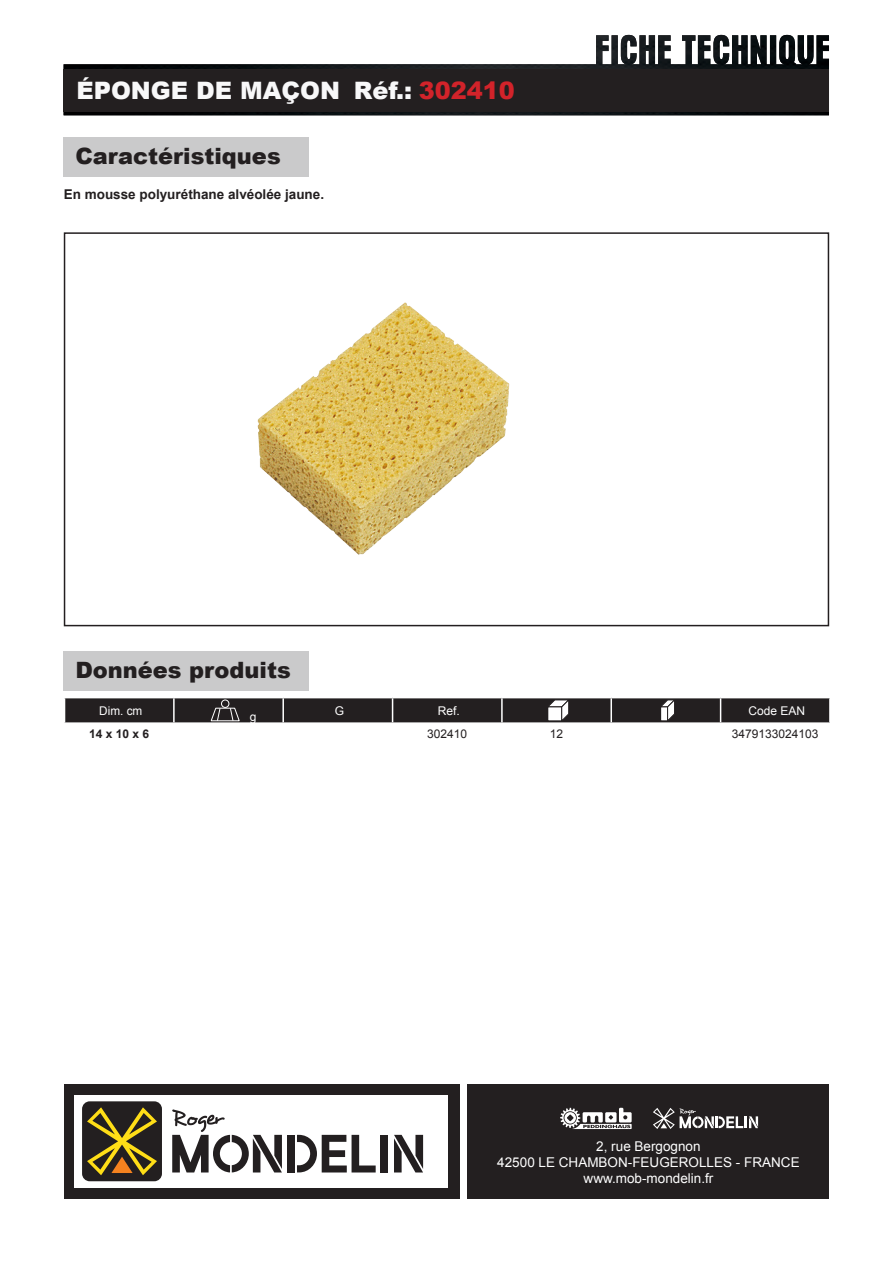
<style>
.page{position:relative;width:893px;height:1263px;background:#fff}
.page>*{position:absolute;margin:0;border:0;box-sizing:border-box;transform-origin:0 0}
.t1{font:900 24px "Arial";color:#f8f8f9}
.t2{font:900 22.5px "Arial";color:#231f20}
.t3{font:13.5px/16.4px "Arial";color:#fff;text-align:center}
.t4{font:700 13.5px "Arial";color:#231f20}
.t5{font:12px "Arial";color:#231f20}
.t6{font:12px "Arial";color:#fff}
.t7{font:700 12px "Arial";color:#231f20}
.s1{color:#d2232a}
</style>
<div class="page">
<img style="left:64px;top:35px;width:765px;height:80px">
<div style="left:64px;top:1084px;width:395px;height:115px;background:#231f20"></div>
<div style="left:468px;top:1084px;width:361px;height:115px;background:#231f20"></div>
<svg style="left:560px;top:1108px;width:72px;height:21px"></svg>
<svg style="left:653px;top:1108px;width:105px;height:21px"></svg>
<div style="left:64px;top:69px;width:765px;height:43px;background:#231f20"></div>
<div style="left:64px;top:137px;width:245px;height:40px;background:#cacacb"></div>
<div style="left:64px;top:232px;width:765px;height:394px;border:2px solid #231f20"></div>
<div style="left:64px;top:651px;width:245px;height:40px;background:#cacacb"></div>
<svg style="left:64px;top:698px;width:766px;height:25px;background:#353132"></svg>
<img style="left:257px;top:302px;width:252px;height:253px">
<div style="left:75px;top:1095px;width:373px;height:93px;background:#fff"></div>
<div style="left:82px;top:1101px;width:80px;height:80px;background:#231f20;border-radius:8px"></div>
<svg style="left:87px;top:1107px;width:70px;height:68px"></svg>
<div style="left:288px;top:1135px;width:7px;height:37px;background:#231f20"></div>
<div style="left:380px;top:1135px;width:8px;height:37px;background:#231f20"></div>
<svg style="left:172px;top:1109px;width:110px;height:63px"></svg>
<svg style="left:394px;top:1135px;width:29px;height:37px"></svg>
<svg style="left:297px;top:1135px;width:79px;height:37px"></svg>
<h1 class="t1" style="left:76px;top:73px;width:440px">ÉPONGE DE MAÇON Réf.: <span class="s1">302410</span></h1>
<h2 class="t2" style="left:75px;top:140px;width:207px">Caractéristiques</h2>
<p class="t4" style="left:64px;top:185px;width:262px">En mousse polyuréthane alvéolée jaune.</p>
<h2 class="t2" style="left:75px;top:654px;width:217px">Données produits</h2>
<p class="t6" style="left:99px;top:703px;width:45px">Dim. cm</p>
<p class="t6" style="left:250px;top:709px;width:8px">g</p>
<p class="t6" style="left:335px;top:703px;width:11px">G</p>
<p class="t6" style="left:438px;top:703px;width:24px">Ref.</p>
<p class="t6" style="left:749px;top:703px;width:58px">Code EAN</p>
<p class="t7" style="left:89px;top:726px;width:62px">14 x 10 x 6</p>
<p class="t5" style="left:427px;top:726px;width:42px">302410</p>
<p class="t5" style="left:550px;top:726px;width:15px">12</p>
<p class="t5" style="left:732px;top:726px;width:88px">3479133024103</p>
<p class="t3" style="left:497px;top:1138px;width:304px">2, rue Bergognon<br>42500 LE CHAMBON-FEUGEROLLES - FRANCE www.mob-mondelin.fr</p>
</div>
